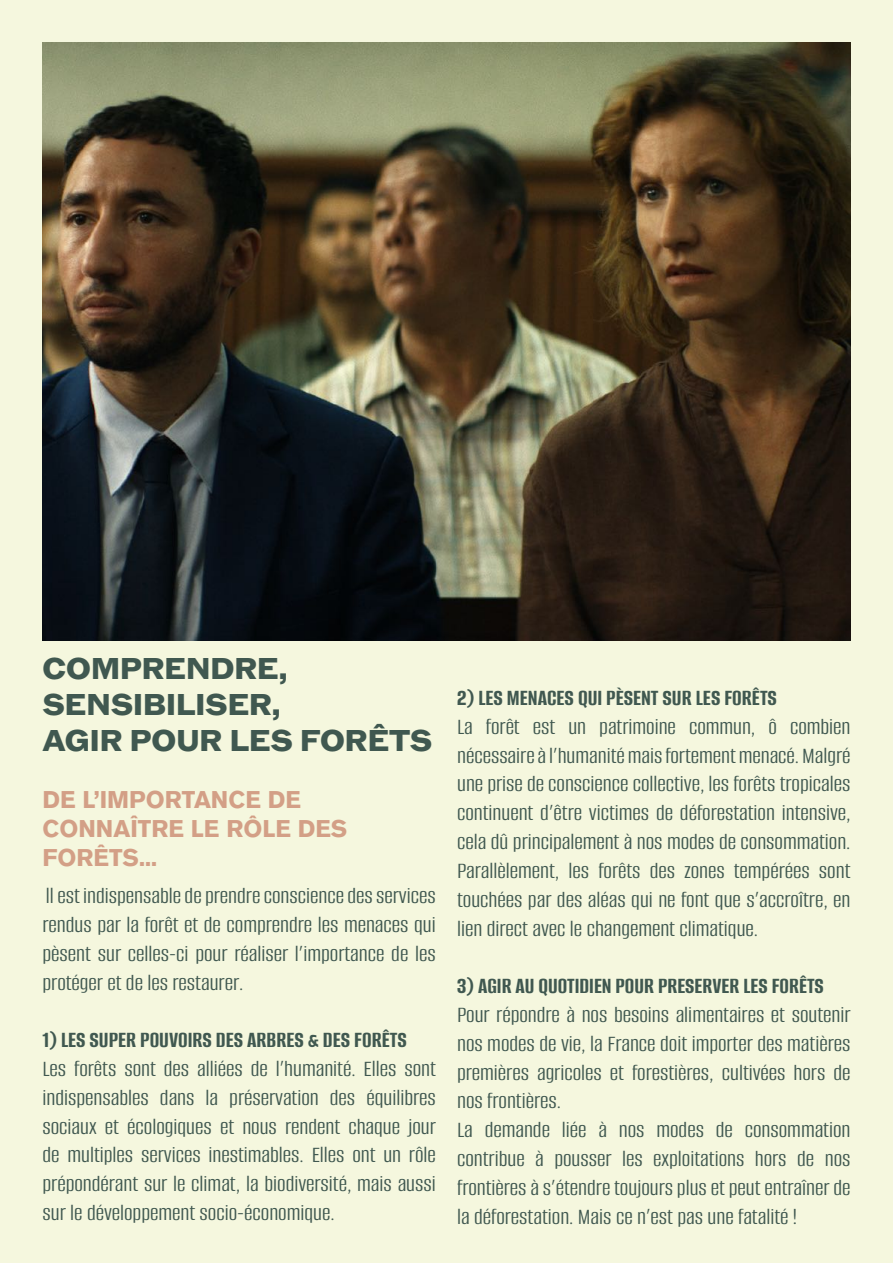
<style>
.page{position:relative;width:893px;height:1263px;background:#f5f7de}
.page>*{position:absolute;margin:0;border:0;box-sizing:border-box;transform-origin:0 0}
.t1{font:800 30px/36px "ABCROM Wide";color:#405850;scale:.94 1}
.t2{font:24px/28.8px "Alumni Sans";color:#405850;text-align:justify}
.t3{font:700 24px "Alumni Sans";color:#405850}
.t4{font:700 24px/28.8px "Akzidenz Grotesk BQ";color:#d39f86}
</style>
<div class="page">
<img style="left:43px;top:43px;width:807px;height:597px">
<p class="t1" style="left:43px;top:651px;width:416px">COMPRENDRE,<br>SENSIBILISER,<br>AGIR POUR LES FORÊTS</p>
<p class="t4" style="left:43px;top:785px;width:306px">DE L’IMPORTANCE DE<br>CONNAÎTRE LE RÔLE DES<br>FORÊTS...</p>
<p class="t2" style="left:43px;top:882px;width:395px">ll est indispensable de prendre conscience des services rendus par la forêt et de comprendre les menaces qui pèsent sur celles-ci pour réaliser l’importance de les protéger et de les restaurer.</p>
<p class="t3" style="left:43px;top:1026px;width:366px">1) LES SUPER POUVOIRS DES ARBRES &amp; DES FORÊTS</p>
<p class="t2" style="left:43px;top:1055px;width:395px">Les forêts sont des alliées de l’humanité. Elles sont indispensables dans la préservation des équilibres sociaux et écologiques et nous rendent chaque jour de multiples services inestimables. Elles ont un rôle prépondérant sur le climat, la biodiversité, mais aussi sur le développement socio-économique.</p>
<p class="t3" style="left:457px;top:684px;width:321px">2) LES MENACES QUI PÈSENT SUR LES FORÊTS</p>
<p class="t2" style="left:457px;top:713px;width:395px">La forêt est un patrimoine commun, ô combien nécessaire à l’humanité mais fortement menacé. Malgré une prise de conscience collective, les forêts tropicales continuent d’être victimes de déforestation intensive, cela dû principalement à nos modes de consommation.<br>Parallèlement, les forêts des zones tempérées sont touchées par des aléas qui ne font que s’accroître, en lien direct avec le changement climatique.</p>
<p class="t3" style="left:457px;top:972px;width:368px">3) AGIR AU QUOTIDIEN POUR PRESERVER LES FORÊTS</p>
<p class="t2" style="left:457px;top:1001px;width:395px;text-align:left">Pour répondre à nos besoins alimentaires et soutenir nos modes de vie, la France doit importer des matières premières agricoles et forestières, cultivées hors de nos frontières.<br>La demande liée à nos modes de consommation contribue à pousser les exploitations hors de nos frontières à s’étendre toujours plus et peut entraîner de la déforestation. Mais ce n’est pas une fatalité !</p>
</div>
